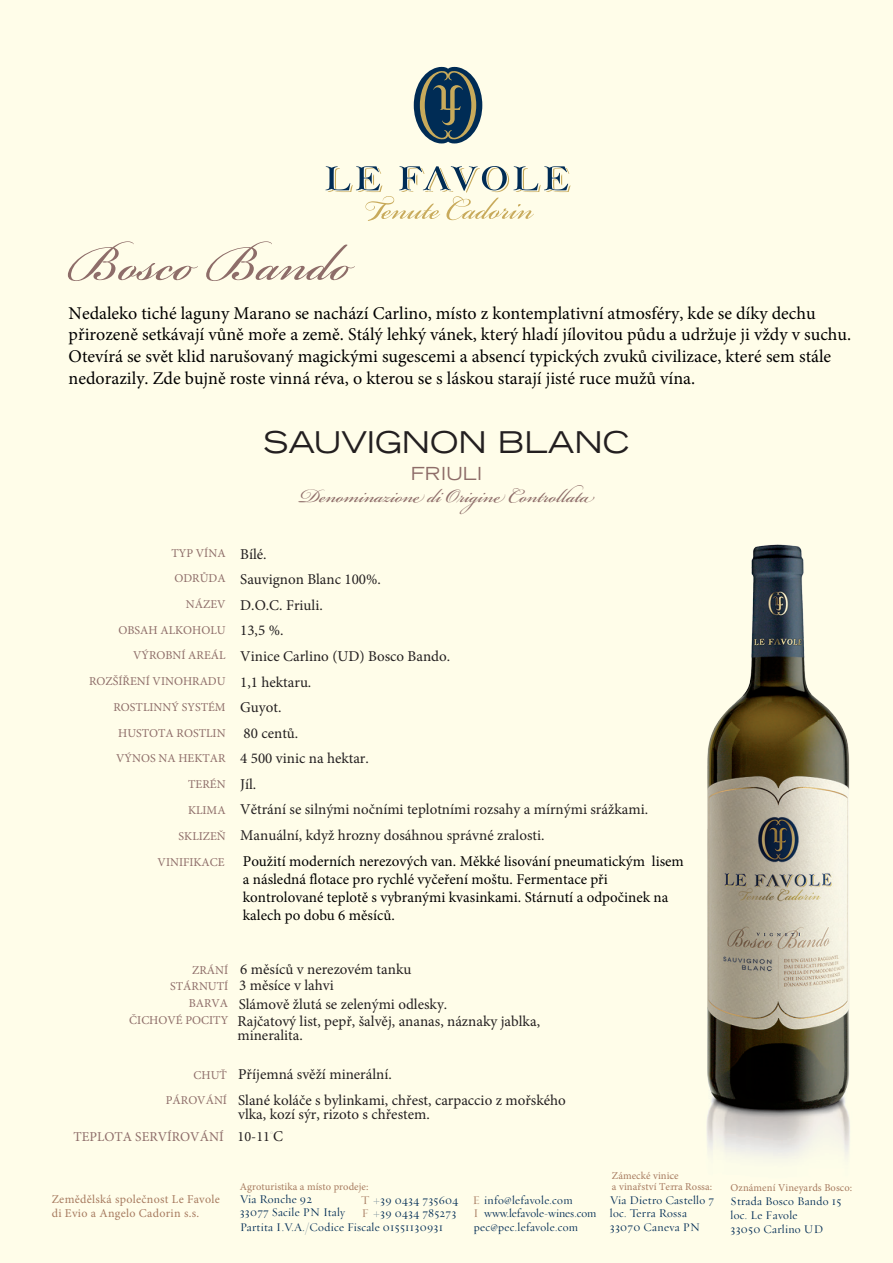
<style>
.page{position:relative;width:893px;height:1263px;background:#fffde9}
.page>*{position:absolute;margin:0;border:0;box-sizing:border-box;transform-origin:0 0}
.t1{font:79.5px "Bickham Script Pro";color:#8e6d69}
.t2{font:30px "Bickham Script Pro";color:#8e6d69}
.t3{font:expanded 30px "Trade Gothic LH";color:#231f20}
.t4{font:18px/21.6px "Minion Pro";color:#000}
.t5{font:expanded 18px "Trade Gothic LH";color:#8e6d69}
.t6{font:15px/25.5px "Minion Pro";color:#231f20}
.t7{font:15px/18px "Minion Pro";color:#000}
.t8{font:14.25px "Minion Pro";color:#231f20}
.t9{font:13.5px "Minion Pro";color:#8e6d69}
.t10{font:12px/13.5px "Requiem Display HTF Roman";letter-spacing:.025em;color:#002c55}
.t11{font:12px/25.8px "Minion Pro";color:#8e6d69;text-align:right}
.t12{font:12px/13.4px "Minion Pro";letter-spacing:.025em;color:#a77b60}
.t13{font:12px/13.5px "Requiem Display HTF Roman";color:#002c55}
.t14{font:10.5px/10.5px "Minion Pro";letter-spacing:.01em;color:#a77b60}
.s1{font-family:"Requiem Fine HTF Small Caps"}
.s2{font-size:15px}
.s3{color:#a77b60}
.s4{font-size:10.5px}
</style>
<div class="page">
<svg style="left:414px;top:67px;width:68px;height:76px"></svg>
<svg style="left:326px;top:166px;width:244px;height:55px"></svg>
<img style="left:707px;top:544px;width:143px;height:614px">
<h1 class="t1" style="left:68px;top:205px;width:284px">Bosco Bando</h1>
<p class="t4" style="left:69px;top:302px;width:784px">Nedaleko tiché laguny Marano se nachází Carlino, místo z kontemplativní atmosféry, kde se díky dechu přirozeně setkávají vůně moře a země. Stálý lehký vánek, který hladí jílovitou půdu a udržuje ji vždy v suchu.<br>Otevírá se svět klid narušovaný magickými sugescemi a absencí typických zvuků civilizace, které sem stále nedorazily. Zde bujně roste vinná réva, o kterou se s láskou starají jisté ruce mužů vína.</p>
<p class="t11" style="left:89px;top:540px;width:138px">TYP VÍNA<br>ODRŮDA<br>NÁZEV<br>OBSAH ALKOHOLU<br>VÝROBNÍ AREÁL<br>ROZŠÍŘENÍ VINOHRADU<br>ROSTLINNÝ SYSTÉM<br>HUSTOTA ROSTLIN<br>VÝNOS NA HEKTAR<br>TERÉN<br>KLIMA<br>SKLIZEŇ<br>VINIFIKACE</p>
<h2 class="t3" style="left:264px;top:422px;width:367px">SAUVIGNON BLANC</h2>
<p class="t5" style="left:411px;top:462px;width:73px">FRIULI</p>
<h2 class="t2" style="left:300px;top:474px;width:291px">Denominazione di Origine Controllata</h2>
<p class="t6" style="left:240px;top:541px;width:409px">Bílé.<br>Sauvignon Blanc 100%.<br>D.O.C. Friuli.<br>13,5 %.<br>Vinice Carlino (UD) Bosco Bando.<br>1,1 hektaru.<br>Guyot.<br>80 centů.<br>4 500 vinic na hektar.<br>Jíl.<br>Větrání se silnými nočními teplotními rozsahy a mírnými srážkami.<br>Manuální, když hrozny dosáhnou správné zralosti.</p>
<p class="t7" style="left:243px;top:853px;width:442px">Použití moderních nerezových van. Měkké lisování pneumatickým lisem a následná flotace pro rychlé vyčeření moštu. Fermentace při kontrolované teplotě s vybranými kvasinkami. Stárnutí a odpočinek na kalech po dobu 6 měsíců.</p>
<p class="t11" style="left:129px;top:961px;width:100px;line-height:16.8px">ZRÁNÍ<br>STÁRNUTÍ<br>BARVA<br>ČICHOVÉ POCITY</p>
<p class="t11" style="left:166px;top:1063px;width:63px;line-height:24.8px">CHUŤ<br>PÁROVÁNÍ</p>
<p class="t9" style="left:74px;top:1127px;width:152px">TEPLOTA SERVÍROVÁNÍ</p>
<p class="t6" style="left:239px;top:961px;width:174px;line-height:16.2px">6 měsíců v nerezovém tanku<br>3 měsíce v lahvi</p>
<p class="t6" style="left:237px;top:995px;width:304px;line-height:17.1px">Slámově žlutá se zelenými odlesky.<br>Rajčatový list, pepř, šalvěj, ananas, náznaky jablka,</p>
<p class="t6" style="left:237px;top:1022px;width:67px">mineralita.</p>
<p class="t6" style="left:238px;top:1061px;width:329px;line-height:26.2px">Příjemná svěží minerální.<br>Slané koláče s bylinkami, chřest, carpaccio z mořského</p>
<p class="t6" style="left:238px;top:1102px;width:193px">vlka, kozí sýr, rizoto s chřestem.</p>
<p class="t8" style="left:238px;top:1127px;width:47px">10-11<span class="s1">°</span><span class="s2">C</span></p>
<p class="t12" style="left:52px;top:1193px;width:170px">Zemědělská společnost Le Favole di Evio a Angelo Cadorin s.s.</p>
<p class="t14" style="left:612px;top:1171px;width:102px">Zámecké vinice<br>a vinařství Terra Rossa:</p>
<p class="t10" style="left:610px;top:1193px;width:106px">Via Dietro Castello 7 loc. Terra Rossa<br>33070 Caneva PN</p>
<p class="t14" style="left:240px;top:1182px;width:130px">Agroturistika a místo prodeje:</p>
<p class="t10" style="left:240px;top:1192px;width:107px">Via Ronche 92<br>33077 Sacile PN Italy</p>
<p class="t10" style="left:361px;top:1193px;width:99px"><span class="s3">T</span> +39 0434 735604<br><span class="s3">F</span> +39 0434 785273</p>
<p class="t13" style="left:473px;top:1193px;width:125px"><span class="s3">E</span> info@lefavole.com<br><span class="s3">I</span> www.lefavole<span class="s4">-</span>wines.com</p>
<p class="t14" style="left:731px;top:1183px;width:123px">Oznámení Vineyards Bosco:</p>
<p class="t10" style="left:731px;top:1194px;width:112px;line-height:14px">Strada Bosco Bando 15 loc. Le Favole</p>
<p class="t10" style="left:240px;top:1221px;width:204px">Partita I.V.A./Codice Fiscale 01551130931</p>
<p class="t10" style="left:474px;top:1221px;width:106px">pec@pec.lefavole.com</p>
<p class="t10" style="left:731px;top:1222px;width:94px">33050 Carlino UD</p>
</div>
